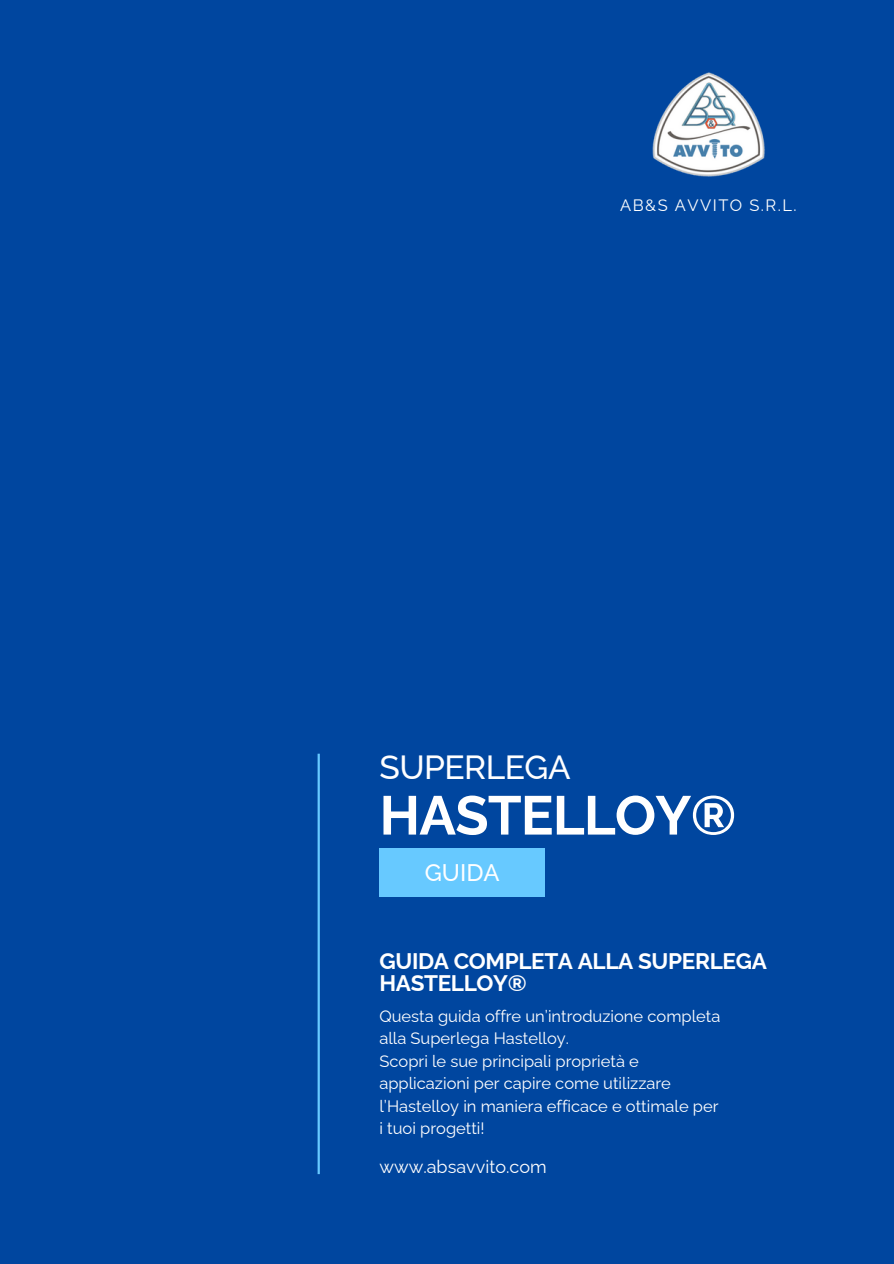
<style>
.page{position:relative;width:894px;height:1264px;background:#fff}
.page>*{position:absolute;margin:0;border:0;box-sizing:border-box;transform-origin:0 0}
.t1{font:700 54.6px "Raleway";letter-spacing:-.015em;color:#fff}
.t2{font:500 33.45px "Raleway";letter-spacing:-.015em;color:#fff}
.t3{font:500 24px "Raleway";color:#fff}
.t4{font:700 22.5px/22.5px "Raleway";letter-spacing:-.015em;color:#fff}
.t5{font:18px "Raleway";color:#fff}
.t6{font:16.5px/22.5px "Raleway";color:#fff}
.t7{font:16.5px "Raleway";letter-spacing:.09em;color:#fff}
</style>
<div class="page">
<div style="left:0;top:0;width:893px;height:1263px;background:#00469f"></div>
<div style="left:379px;top:848px;width:166px;height:48px;background:#67c9ff"></div>
<hr style="left:317px;top:753px;width:3px;height:421px;background:#67c9ff">
<img style="left:652px;top:72px;width:113px;height:105px">
<p class="t7" style="left:620px;top:196px;width:178px">AB&amp;S AVVITO S.R.L.</p>
<p class="t2" style="left:379px;top:747px;width:193px">SUPERLEGA</p>
<h4 class="t1" style="left:379px;top:783px;width:358px">HASTELLOY®</h4>
<p class="t3" style="left:424px;top:858px;width:76px">GUIDA</p>
<h2 class="t4" style="left:379px;top:949px;width:389px">GUIDA COMPLETA ALLA SUPERLEGA<br>HASTELLOY®</h2>
<h1 class="t6" style="left:379px;top:1004px;width:342px">Questa guida offre un’introduzione completa alla Superlega Hastelloy.</h1>
<h3 class="t6" style="left:379px;top:1049px;width:340px">Scopri le sue principali proprietà e applicazioni per capire come utilizzare l’Hastelloy in maniera efficace e ottimale per i tuoi progetti!</h3>
<h3 class="t5" style="left:379px;top:1156px;width:169px">www.absavvito.com</h3>
</div>
